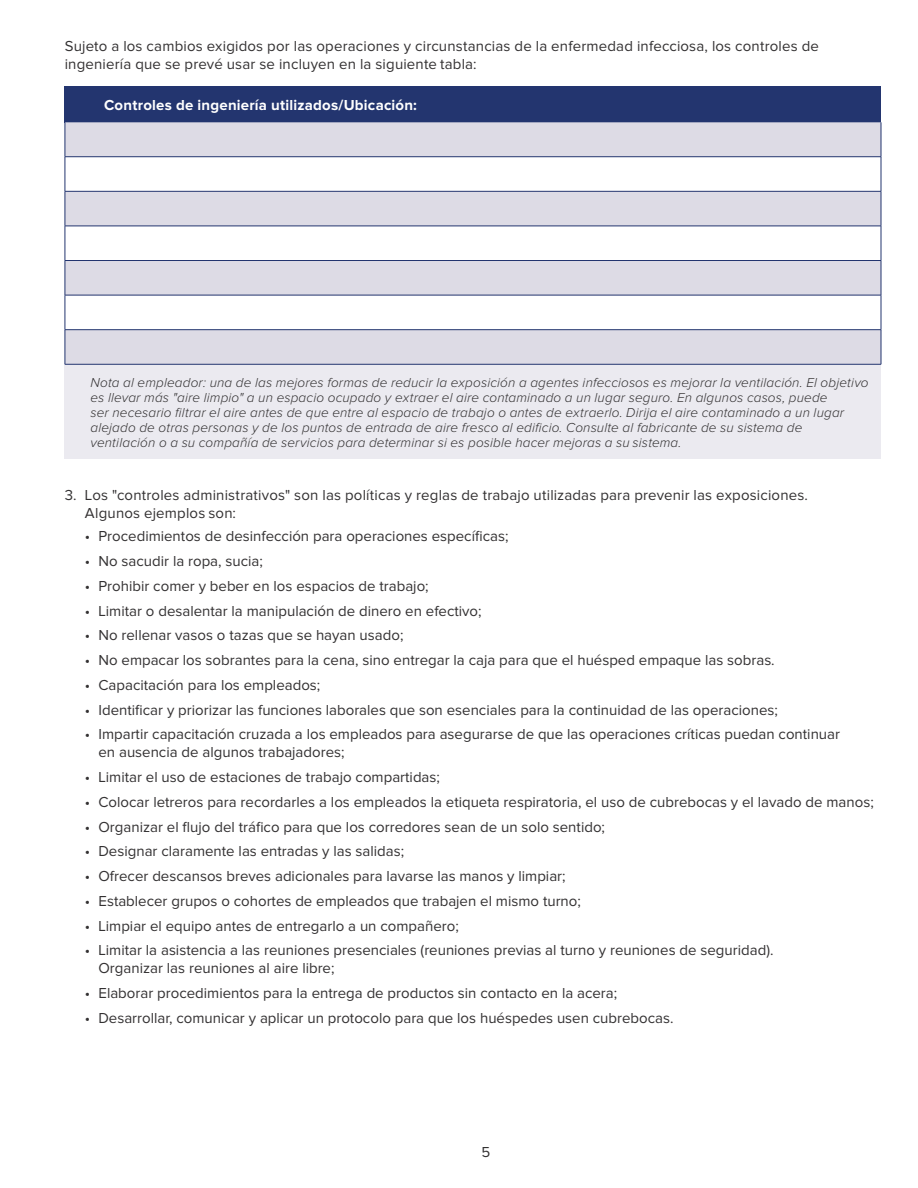
<style>
.page{position:relative;width:918px;height:1188px;background:#fff}
.page>*{position:absolute;margin:0;border:0;box-sizing:border-box;transform-origin:0 0}
.Body_Copy{font:15px/18px "Proxima Nova";color:#333132}
.Charts__Title{font:700 15px "Proxima Nova";letter-spacing:.015em;color:#fff}
.Chart_-_Footer{font:italic 300 13.5px/15px "Proxima Nova";letter-spacing:.01em;color:#333132}
</style>
<div class="page">
<div style="left:65px;top:86px;width:816px;height:36px;background:#23356f"></div>
<svg style="left:66px;top:122px;width:815px;height:242px;fill:#dddbe5"></svg>
<div style="left:65px;top:364px;width:816px;height:95px;background:#ebeaf0"></div>
<hr style="left:65px;top:122px;width:1px;height:35px;background:#23356f">
<hr style="left:881px;top:122px;width:1px;height:35px;background:#23356f">
<hr style="left:65px;top:157px;width:1px;height:34px;background:#23356f">
<hr style="left:881px;top:157px;width:1px;height:34px;background:#23356f">
<hr style="left:65px;top:192px;width:1px;height:34px;background:#23356f">
<hr style="left:881px;top:192px;width:1px;height:34px;background:#23356f">
<hr style="left:65px;top:226px;width:1px;height:34px;background:#23356f">
<hr style="left:881px;top:226px;width:1px;height:34px;background:#23356f">
<hr style="left:65px;top:261px;width:1px;height:34px;background:#23356f">
<hr style="left:881px;top:261px;width:1px;height:34px;background:#23356f">
<hr style="left:65px;top:295px;width:1px;height:35px;background:#23356f">
<hr style="left:881px;top:295px;width:1px;height:35px;background:#23356f">
<hr style="left:65px;top:156px;width:816px;height:1px;background:#23356f">
<hr style="left:65px;top:191px;width:816px;height:1px;background:#23356f">
<hr style="left:65px;top:226px;width:816px;height:1px;background:#23356f">
<hr style="left:65px;top:260px;width:816px;height:1px;background:#23356f">
<hr style="left:65px;top:295px;width:816px;height:1px;background:#23356f">
<hr style="left:65px;top:329px;width:816px;height:1px;background:#23356f">
<hr style="left:65px;top:330px;width:1px;height:34px;background:#23356f">
<hr style="left:881px;top:330px;width:1px;height:34px;background:#23356f">
<hr style="left:65px;top:364px;width:816px;height:1px;background:#23356f">
<p class="Body_Copy" style="left:65px;top:37px;width:756px">Sujeto a los cambios exigidos por las operaciones y circunstancias de la enfermedad infecciosa, los controles de ingeniería que se prevé usar se incluyen en la siguiente tabla:</p>
<p class="Charts__Title" style="left:104px;top:98px;width:314px">Controles de ingeniería utilizados/Ubicación:</p>
<p class="Chart_-_Footer" style="left:91px;top:376px;width:780px">Nota al empleador: una de las mejores formas de reducir la exposición a agentes infecciosos es mejorar la ventilación. El objetivo es llevar más "aire limpio" a un espacio ocupado y extraer el aire contaminado a un lugar seguro. En algunos casos, puede<br>ser necesario filtrar el aire antes de que entre al espacio de trabajo o antes de extraerlo. Dirija el aire contaminado a un lugar alejado de otras personas y de los puntos de entrada de aire fresco al edificio. Consulte al fabricante de su sistema de ventilación o a su compañía de servicios para determinar si es posible hacer mejoras a su sistema.</p>
<p class="Body_Copy" style="left:85px;top:487px;width:725px;text-indent:-20px">3. Los "controles administrativos" son las políticas y reglas de trabajo utilizadas para prevenir las exposiciones.<br>Algunos ejemplos son:</p>
<p class="Body_Copy" style="left:85px;top:528px;width:425px">• Procedimientos de desinfección para operaciones específicas;</p>
<p class="Body_Copy" style="left:85px;top:553px;width:179px">• No sacudir la ropa, sucia;</p>
<p class="Body_Copy" style="left:85px;top:578px;width:345px">• Prohibir comer y beber en los espacios de trabajo;</p>
<p class="Body_Copy" style="left:85px;top:602px;width:398px">• Limitar o desalentar la manipulación de dinero en efectivo;</p>
<p class="Body_Copy" style="left:85px;top:627px;width:320px">• No rellenar vasos o tazas que se hayan usado;</p>
<p class="Body_Copy" style="left:85px;top:652px;width:691px">• No empacar los sobrantes para la cena, sino entregar la caja para que el huésped empaque las sobras.</p>
<p class="Body_Copy" style="left:85px;top:677px;width:237px">• Capacitación para los empleados;</p>
<p class="Body_Copy" style="left:85px;top:701px;width:694px">• Identificar y priorizar las funciones laborales que son esenciales para la continuidad de las operaciones;</p>
<p class="Body_Copy" style="left:98px;top:726px;width:743px;text-indent:-14px">• Impartir capacitación cruzada a los empleados para asegurarse de que las operaciones críticas puedan continuar en ausencia de algunos trabajadores;</p>
<p class="Body_Copy" style="left:85px;top:769px;width:356px">• Limitar el uso de estaciones de trabajo compartidas;</p>
<p class="Body_Copy" style="left:85px;top:794px;width:790px">• Colocar letreros para recordarles a los empleados la etiqueta respiratoria, el uso de cubrebocas y el lavado de manos;</p>
<p class="Body_Copy" style="left:85px;top:818px;width:522px">• Organizar el flujo del tráfico para que los corredores sean de un solo sentido;</p>
<p class="Body_Copy" style="left:85px;top:843px;width:321px">• Designar claramente las entradas y las salidas;</p>
<p class="Body_Copy" style="left:85px;top:868px;width:482px">• Ofrecer descansos breves adicionales para lavarse las manos y limpiar;</p>
<p class="Body_Copy" style="left:85px;top:893px;width:497px">• Establecer grupos o cohortes de empleados que trabajen el mismo turno;</p>
<p class="Body_Copy" style="left:85px;top:917px;width:375px">• Limpiar el equipo antes de entregarlo a un compañero;</p>
<p class="Body_Copy" style="left:98px;top:942px;width:677px;text-indent:-14px">• Limitar la asistencia a las reuniones presenciales (reuniones previas al turno y reuniones de seguridad).<br>Organizar las reuniones al aire libre;</p>
<p class="Body_Copy" style="left:85px;top:985px;width:534px">• Elaborar procedimientos para la entrega de productos sin contacto en la acera;</p>
<p class="Body_Copy" style="left:85px;top:1010px;width:590px">• Desarrollar, comunicar y aplicar un protocolo para que los huéspedes usen cubrebocas.</p>
<p class="Body_Copy" style="left:482px;top:1144px;width:10px">5</p>
</div>
